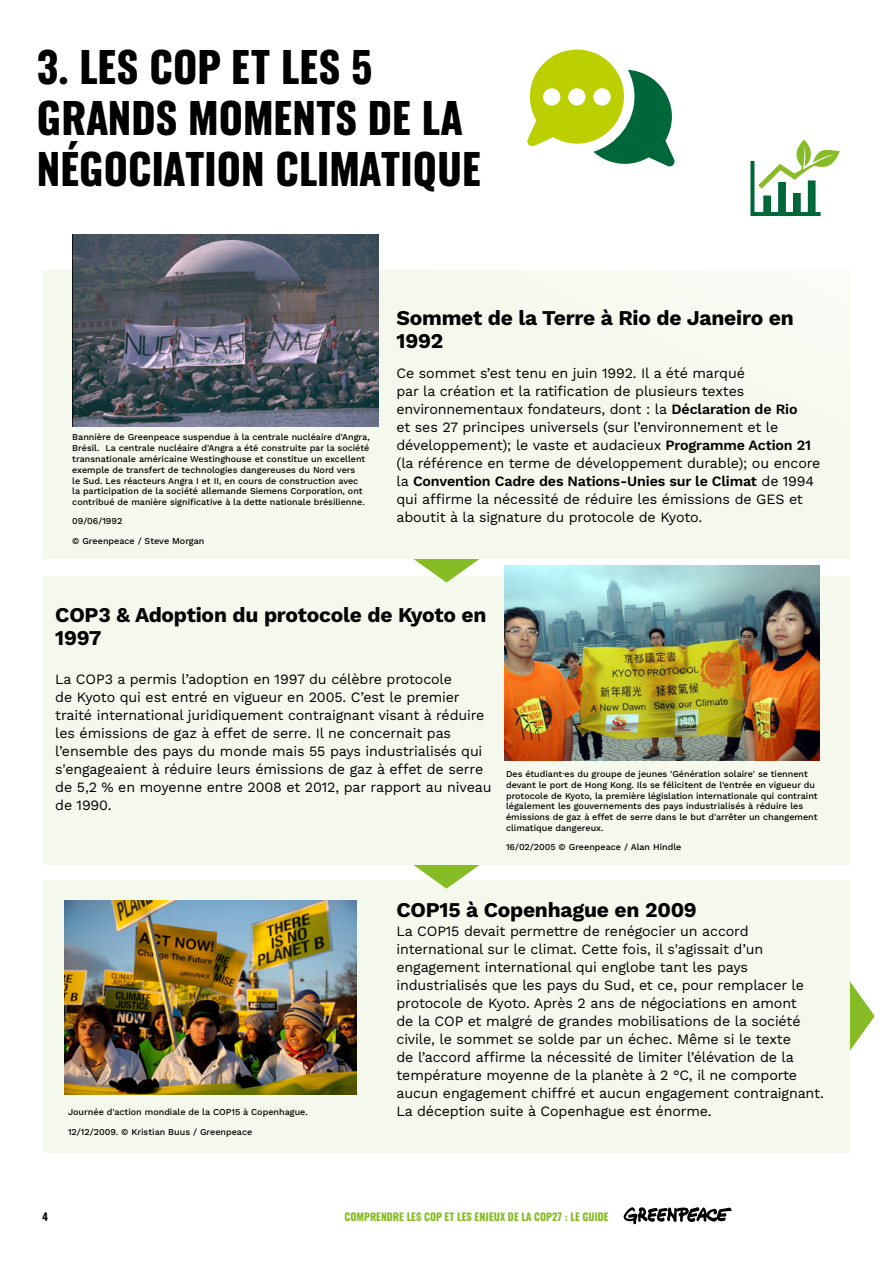
<style>
.page{position:relative;width:893px;height:1263px;background:#fff}
.page>*{position:absolute;margin:0;border:0;box-sizing:border-box;transform-origin:0 0}
.t1{font:42px/51px "Zodiac Sans";color:#000}
.t2{font:21px/22.5px "Work Sans";letter-spacing:-.01em;color:#000}
.t3{font:14.25px/18px "Work Sans";letter-spacing:-.01em;color:#000}
.t4{font:10.5px "Zodiac Sans";color:#86bc25}
.t5{font:10.5px "Zodiac Sans";color:#000}
.t6{font:9px/10.8px "Work Sans";color:#000}
</style>
<div class="page">
<svg style="left:850px;top:981px;width:25px;height:70px"></svg>
<div style="left:43px;top:880px;width:807px;height:272px;background:#f5f9ed"></div>
<img style="left:64px;top:900px;width:293px;height:195px">
<svg style="left:405px;top:864px;width:83px;height:25px"></svg>
<div style="left:43px;top:576px;width:807px;height:288px;background:#f5f9ed"></div>
<img style="left:505px;top:566px;width:314px;height:194px">
<svg style="left:405px;top:558px;width:83px;height:25px"></svg>
<div style="left:43px;top:270px;width:807px;height:288px;background:#f5f9ed"></div>
<img style="left:72px;top:234px;width:306px;height:192px">
<svg style="left:527px;top:50px;width:148px;height:117px"></svg>
<svg style="left:750px;top:140px;width:90px;height:76px"></svg>
<svg style="left:624px;top:1207px;width:108px;height:17px"></svg>
<h1 class="t1" style="left:37px;top:44px;width:446px">3. LES COP ET LES 5<br>GRANDS MOMENTS DE LA<br>NÉGOCIATION CLIMATIQUE</h1>
<p class="t6" style="left:72px;top:431px;width:299px">Bannière de Greenpeace suspendue à la centrale nucléaire d'Angra, Brésil. La centrale nucléaire d'Angra a été construite par la société transnationale américaine Westinghouse et constitue un excellent exemple de transfert de technologies dangereuses du Nord vers<br>le Sud. Les réacteurs Angra I et II, en cours de construction avec<br>la participation de la société allemande Siemens Corporation, ont contribué de manière significative à la dette nationale brésilienne.</p>
<p class="t6" style="left:72px;top:511px;width:134px;line-height:19.4px">09/06/1992<br>© Greenpeace / Steve Morgan</p>
<h2 class="t2" style="left:396px;top:306px;width:399px">Sommet de la Terre à Rio de Janeiro en<br>1992</h2>
<p class="t3" style="left:396px;top:364px;width:425px">Ce sommet s’est tenu en juin 1992. Il a été marqué<br>par la création et la ratification de plusieurs textes environnementaux fondateurs, dont : la Déclaration de Rio<br>et ses 27 principes universels (sur l’environnement et le développement); le vaste et audacieux Programme Action 21 (la référence en terme de développement durable); ou encore la Convention Cadre des Nations-Unies sur le Climat de 1994 qui affirme la nécessité de réduire les émissions de GES et aboutit à la signature du protocole de Kyoto.</p>
<h2 class="t2" style="left:55px;top:603px;width:433px">COP3 &amp; Adoption du protocole de Kyoto en<br>1997</h2>
<p class="t3" style="left:55px;top:670px;width:438px">La COP3 a permis l’adoption en 1997 du célèbre protocole<br>de Kyoto qui est entré en vigueur en 2005. C’est le premier traité international juridiquement contraignant visant à réduire les émissions de gaz à effet de serre. Il ne concernait pas l’ensemble des pays du monde mais 55 pays industrialisés qui s'engageaient à réduire leurs émissions de gaz à effet de serre de 5,2 % en moyenne entre 2008 et 2012, par rapport au niveau de 1990.</p>
<p class="t6" style="left:506px;top:768px;width:313px">Des étudiant·es du groupe de jeunes 'Génération solaire' se tiennent devant le port de Hong Kong. Ils se félicitent de l'entrée en vigueur du protocole de Kyoto, la première législation internationale qui contraint légalement les gouvernements des pays industrialisés à réduire les émissions de gaz à effet de serre dans le but d'arrêter un changement climatique dangereux.</p>
<p class="t6" style="left:506px;top:841px;width:177px">16/02/2005 © Greenpeace / Alan Hindle</p>
<p class="t6" style="left:68px;top:1102px;width:241px;line-height:19.4px">Journée d'action mondiale de la COP15 à Copenhague.<br>12/12/2009. © Kristian Buus / Greenpeace</p>
<h2 class="t2" style="left:396px;top:897px;width:302px">COP15 à Copenhague en 2009</h2>
<p class="t3" style="left:396px;top:922px;width:429px">La COP15 devait permettre de renégocier un accord international sur le climat. Cette fois, il s'agissait d’un engagement international qui englobe tant les pays industrialisés que les pays du Sud, et ce, pour remplacer le protocole de Kyoto. Après 2 ans de négociations en amont<br>de la COP et malgré de grandes mobilisations de la société civile, le sommet se solde par un échec. Même si le texte<br>de l’accord affirme la nécessité de limiter l’élévation de la température moyenne de la planète à 2 °C, il ne comporte aucun engagement chiffré et aucun engagement contraignant.<br>La déception suite à Copenhague est énorme.</p>
<p class="t5" style="left:43px;top:1211px;width:7px">4</p>
<p class="t4" style="left:345px;top:1211px;width:266px">COMPRENDRE LES COP ET LES ENJEUX DE LA COP27 : LE GUIDE</p>
</div>
